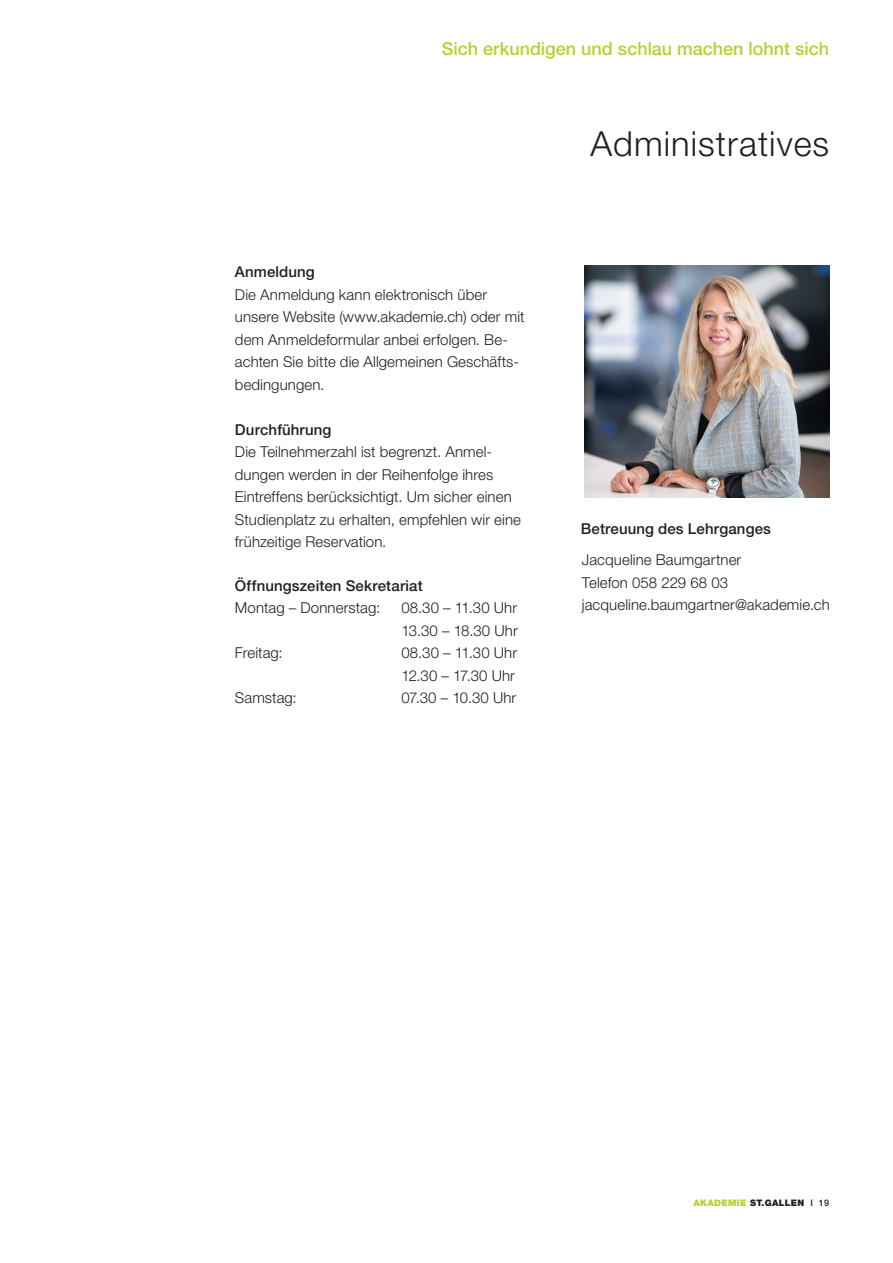
<style>
.page{position:relative;width:893px;height:1263px;background:#fff}
.page>*{position:absolute;margin:0;border:0;box-sizing:border-box;transform-origin:0 0}
.t1{font:300 34.5px "Helvetica Neue LT Pro";letter-spacing:.03em;color:#231f20}
.Rubrik-Titel_11{font:500 18px "Helvetica Neue LT Pro";color:#b3d234}
.Fliesstext{font:300 15px/22.5px "Helvetica Neue LT Pro";letter-spacing:.005em;color:#231f20}
.Fliesstext-2{font:500 15px "Helvetica Neue LT Pro";letter-spacing:.01em;color:#231f20}
.t2{font:900 9px "Helvetica Neue LT Pro";letter-spacing:.03em;color:#231f20}
.s1{color:#b3d234}
.s2{font-weight:500}
</style>
<div class="page">
<img style="left:584px;top:266px;width:245px;height:232px">
<p class="Rubrik-Titel_11" style="left:442px;top:38px;width:389px">Sich erkundigen und schlau machen lohnt sich</p>
<p class="Fliesstext-2" style="left:235px;top:263px;width:81px">Anmeldung</p>
<p class="Fliesstext" style="left:235px;top:283px;width:291px">Die Anmeldung kann elektronisch über unsere Website (www.akademie.ch) oder mit dem Anmeldeformular anbei erfolgen. Be&shy;achten Sie bitte die Allgemeinen Geschäfts&shy;bedingungen.</p>
<p class="Fliesstext-2" style="left:235px;top:420px;width:98px">Durchführung</p>
<p class="Fliesstext" style="left:235px;top:440px;width:288px">Die Teilnehmerzahl ist begrenzt. Anmel&shy;dungen werden in der Reihenfolge ihres Eintreffens berücksichtigt. Um sicher einen Studienplatz zu erhalten, empfehlen wir eine frühzeitige Reservation.</p>
<p class="Fliesstext-2" style="left:235px;top:576px;width:189px">Öffnungszeiten Sekretariat</p>
<p class="Fliesstext" style="left:235px;top:596px;width:147px">Montag – Donnerstag:</p>
<p class="Fliesstext" style="left:401px;top:596px;width:118px">08.30 – 11.30 Uhr<br>13.30 – 18.30 Uhr</p>
<p class="Fliesstext" style="left:235px;top:641px;width:49px">Freitag:</p>
<p class="Fliesstext" style="left:401px;top:641px;width:117px">08.30 – 11.30 Uhr</p>
<p class="Fliesstext" style="left:401px;top:664px;width:115px">12.30 – 17.30 Uhr</p>
<p class="Fliesstext" style="left:235px;top:686px;width:63px">Samstag:</p>
<p class="Fliesstext" style="left:401px;top:686px;width:116px">07.30 – 10.30 Uhr</p>
<p class="t1" style="left:590px;top:123px;width:240px">Administratives</p>
<p class="Fliesstext-2" style="left:581px;top:519px;width:192px">Betreuung des Lehrganges</p>
<p class="Fliesstext" style="left:582px;top:548px;width:161px">Jacqueline Baumgartner</p>
<p class="Fliesstext" style="left:582px;top:571px;width:148px">Telefon 058 229 68 03</p>
<p class="Fliesstext" style="left:582px;top:593px;width:249px">jacqueline.baumgartner@akademie.ch</p>
<p class="t2" style="left:693px;top:1197px;width:137px"><span class="s1">AKADEMIE</span> ST.GALLEN <span class="s2">I 19</span></p>
</div>
